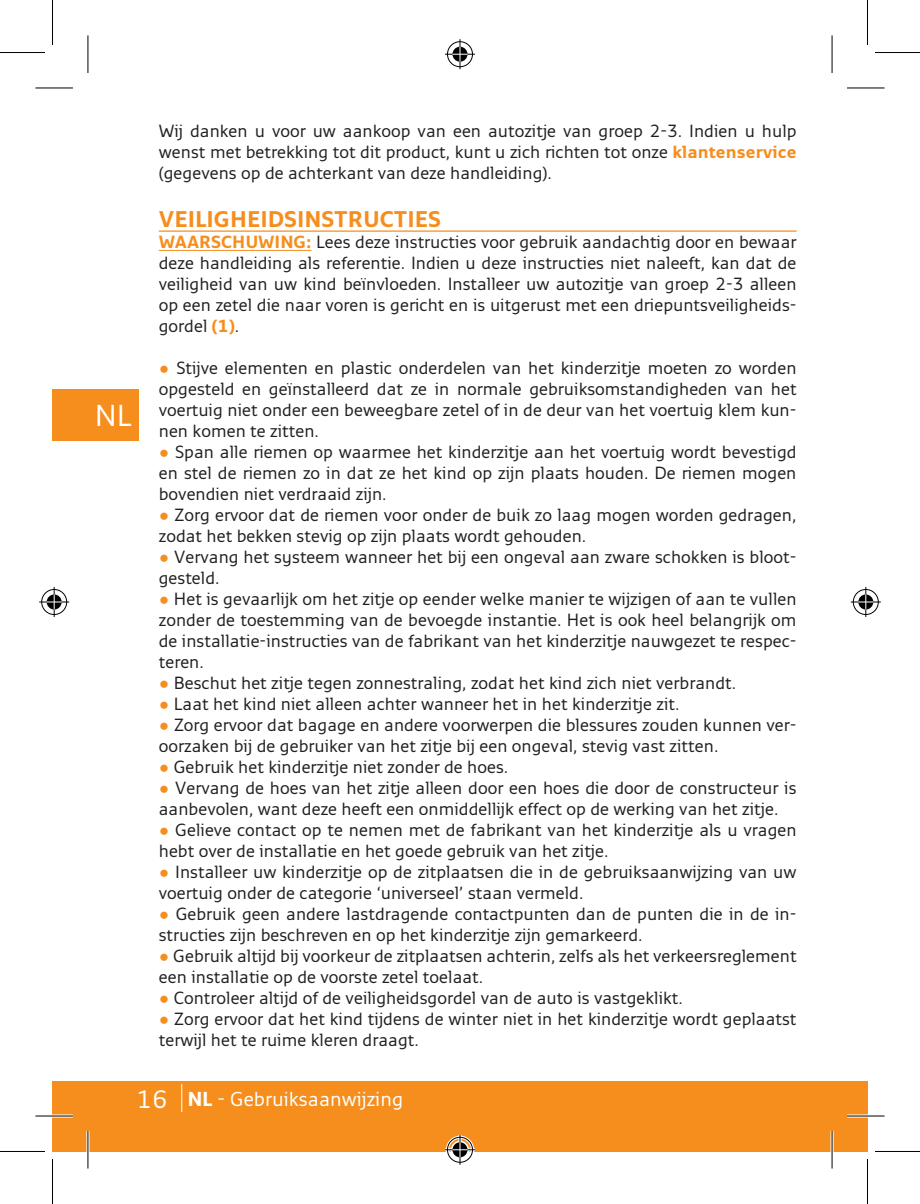
<style>
.page{position:relative;width:920px;height:1204px;background:#fff}
.page>*{position:absolute;margin:0;border:0;box-sizing:border-box;transform-origin:0 0}
.t1{font:30px "Monitor";color:#fff}
.t2{font:700 22.5px "Monitor";color:#f68e1e}
.t3{font:20px "Monitor";color:#fff}
.t4{font:17.5px/21px "Monitor";color:#231f20}
.s1{font-weight:700;color:#f68e1e}
.s2{color:#f68e1e}
.s3{font-size:25px}
.s4{font-weight:700}
</style>
<div class="page">
<div style="left:52px;top:1080px;width:780px;height:71px;background:#f68e1e"></div>
<svg style="left:181px;top:1084px;width:1px;height:27px"></svg>
<div style="left:52px;top:389px;width:87px;height:51px;background:#f68e1e"></div>
<div style="left:832px;top:1080px;width:35px;height:71px;background:#f68e1e"></div>
<hr style="left:159px;top:250px;width:152px;height:1px;background:#f68e1e">
<hr style="left:159px;top:230px;width:638px;height:2px;background:#f68e1e">
<hr style="left:35px;top:1114px;width:38px;height:3px;background:#fff">
<hr style="left:847px;top:1114px;width:38px;height:3px;background:#fff">
<hr style="left:86px;top:1130px;width:3px;height:38px;background:#fff">
<svg style="left:831px;top:35px;width:1px;height:38px"></svg>
<svg style="left:830px;top:1131px;width:4px;height:37px"></svg>
<hr style="left:35px;top:88px;width:38px;height:1px;background:#000">
<hr style="left:847px;top:88px;width:38px;height:1px;background:#000">
<hr style="left:35px;top:1115px;width:38px;height:1px;background:#000">
<hr style="left:847px;top:1115px;width:38px;height:1px;background:#000">
<hr style="left:88px;top:35px;width:1px;height:38px;background:#000">
<hr style="left:88px;top:1130px;width:1px;height:38px;background:#000">
<hr style="left:832px;top:35px;width:1px;height:38px;background:#000">
<hr style="left:832px;top:1130px;width:1px;height:38px;background:#000">
<hr style="left:0;top:52px;width:45px;height:1px;background:#000">
<hr style="left:875px;top:52px;width:45px;height:1px;background:#000">
<hr style="left:0;top:1150px;width:45px;height:1px;background:#000">
<hr style="left:875px;top:1150px;width:45px;height:1px;background:#000">
<hr style="left:52px;top:0;width:1px;height:45px;background:#000">
<hr style="left:52px;top:1158px;width:1px;height:45px;background:#000">
<hr style="left:867px;top:0;width:1px;height:45px;background:#000">
<hr style="left:867px;top:1158px;width:1px;height:45px;background:#000">
<div style="left:446px;top:40px;width:28px;height:28px;border:3px solid #fff;border-radius:50%"></div>
<hr style="left:445px;top:53px;width:30px;height:3px;background:#fff">
<svg style="left:458px;top:39px;width:4px;height:30px"></svg>
<div style="left:451px;top:45px;width:18px;height:18px;border:3px solid #fff;border-radius:50%"></div>
<div style="left:447px;top:41px;width:26px;height:26px;border:1px solid #000;border-radius:50%"></div>
<hr style="left:445px;top:54px;width:30px;height:1px;background:#000">
<hr style="left:460px;top:39px;width:1px;height:30px;background:#000">
<svg style="left:452px;top:47px;width:15px;height:15px"></svg>
<div style="left:446px;top:1135px;width:28px;height:28px;border:3px solid #fff;border-radius:50%"></div>
<hr style="left:445px;top:1148px;width:30px;height:3px;background:#fff">
<svg style="left:458px;top:1134px;width:4px;height:30px"></svg>
<div style="left:451px;top:1140px;width:18px;height:18px;border:3px solid #fff;border-radius:50%"></div>
<div style="left:447px;top:1136px;width:26px;height:26px;border:1px solid #000;border-radius:50%"></div>
<hr style="left:445px;top:1149px;width:30px;height:1px;background:#000">
<hr style="left:460px;top:1134px;width:1px;height:30px;background:#000">
<svg style="left:452px;top:1142px;width:15px;height:15px"></svg>
<div style="left:40px;top:588px;width:28px;height:28px;border:3px solid #fff;border-radius:50%"></div>
<hr style="left:39px;top:600px;width:30px;height:3px;background:#fff">
<hr style="left:53px;top:587px;width:3px;height:30px;background:#fff">
<div style="left:45px;top:593px;width:18px;height:18px;border:3px solid #fff;border-radius:50%"></div>
<div style="left:41px;top:589px;width:26px;height:26px;border:1px solid #000;border-radius:50%"></div>
<hr style="left:39px;top:601px;width:30px;height:1px;background:#000">
<hr style="left:54px;top:587px;width:1px;height:30px;background:#000">
<svg style="left:47px;top:594px;width:15px;height:15px"></svg>
<div style="left:852px;top:588px;width:28px;height:28px;border:3px solid #fff;border-radius:50%"></div>
<hr style="left:851px;top:600px;width:30px;height:3px;background:#fff">
<hr style="left:864px;top:587px;width:3px;height:30px;background:#fff">
<div style="left:857px;top:593px;width:18px;height:18px;border:3px solid #fff;border-radius:50%"></div>
<div style="left:853px;top:589px;width:26px;height:26px;border:1px solid #000;border-radius:50%"></div>
<hr style="left:851px;top:601px;width:30px;height:1px;background:#000">
<hr style="left:865px;top:587px;width:1px;height:30px;background:#000">
<svg style="left:858px;top:594px;width:15px;height:15px"></svg>
<h1 class="t1" style="left:95px;top:397px;width:38px">NL</h1>
<p class="t4" style="left:159px;top:120px;width:639px;text-align:justify">Wij danken u voor uw aankoop van een autozitje van groep 2-3. Indien u hulp wenst met betrekking tot dit product, kunt u zich richten tot onze <span class="s1">klantenservice </span>(gegevens op de achterkant van deze handleiding).</p>
<p class="t2" style="left:159px;top:205px;width:284px">VEILIGHEIDSINSTRUCTIES</p>
<p class="t4" style="left:159px;top:231px;width:639px;text-align:justify"><span class="s1">WAARSCHUWING:</span> Lees deze instructies voor gebruik aandachtig door en bewaar deze handleiding als referentie. Indien u deze instructies niet naleeft, kan dat de veiligheid van uw kind beïnvloeden. Installeer uw autozitje van groep 2-3 alleen op een zetel die naar voren is gericht en is uitgerust met een driepuntsveiligheids&shy;gordel <span class="s1">(1)</span>.</p>
<p class="t4" style="left:159px;top:357px;width:639px;text-align:justify"><span class="s2">•</span> Stijve elementen en plastic onderdelen van het kinderzitje moeten zo worden opgesteld en geïnstalleerd dat ze in normale gebruiksomstandigheden van het voertuig niet onder een beweegbare zetel of in de deur van het voertuig klem kun&shy;nen komen te zitten.</p>
<p class="t4" style="left:159px;top:441px;width:639px;text-align:justify"><span class="s2">•</span> Span alle riemen op waarmee het kinderzitje aan het voertuig wordt bevestigd en stel de riemen zo in dat ze het kind op zijn plaats houden. De riemen mogen bovendien niet verdraaid zijn.</p>
<p class="t4" style="left:159px;top:504px;width:639px"><span class="s2">•</span> Zorg ervoor dat de riemen voor onder de buik zo laag mogen worden gedragen, zodat het bekken stevig op zijn plaats wordt gehouden.</p>
<p class="t4" style="left:159px;top:546px;width:639px"><span class="s2">•</span> Vervang het systeem wanneer het bij een ongeval aan zware schokken is bloot&shy;gesteld.</p>
<p class="t4" style="left:159px;top:588px;width:639px;text-align:justify"><span class="s2">•</span> Het is gevaarlijk om het zitje op eender welke manier te wijzigen of aan te vullen zonder de toestemming van de bevoegde instantie. Het is ook heel belangrijk om de installatie-instructies van de fabrikant van het kinderzitje nauwgezet te respec&shy;teren.</p>
<p class="t4" style="left:159px;top:672px;width:579px"><span class="s2">•</span> Beschut het zitje tegen zonnestraling, zodat het kind zich niet verbrandt.</p>
<p class="t4" style="left:159px;top:693px;width:522px"><span class="s2">•</span> Laat het kind niet alleen achter wanneer het in het kinderzitje zit.</p>
<p class="t4" style="left:159px;top:714px;width:639px"><span class="s2">•</span> Zorg ervoor dat bagage en andere voorwerpen die blessures zouden kunnen ver&shy;oorzaken bij de gebruiker van het zitje bij een ongeval, stevig vast zitten.</p>
<p class="t4" style="left:159px;top:756px;width:351px"><span class="s2">•</span> Gebruik het kinderzitje niet zonder de hoes.</p>
<p class="t4" style="left:159px;top:777px;width:639px"><span class="s2">•</span> Vervang de hoes van het zitje alleen door een hoes die door de constructeur is aanbevolen, want deze heeft een onmiddellijk effect op de werking van het zitje.</p>
<p class="t4" style="left:159px;top:819px;width:639px"><span class="s2">•</span> Gelieve contact op te nemen met de fabrikant van het kinderzitje als u vragen hebt over de installatie en het goede gebruik van het zitje.</p>
<p class="t4" style="left:159px;top:861px;width:639px"><span class="s2">•</span> Installeer uw kinderzitje op de zitplaatsen die in de gebruiksaanwijzing van uw voertuig onder de categorie ‘universeel’ staan vermeld.</p>
<p class="t4" style="left:159px;top:903px;width:639px"><span class="s2">•</span> Gebruik geen andere lastdragende contactpunten dan de punten die in de in&shy;structies zijn beschreven en op het kinderzitje zijn gemarkeerd.</p>
<p class="t4" style="left:159px;top:945px;width:639px"><span class="s2">•</span> Gebruik altijd bij voorkeur de zitplaatsen achterin, zelfs als het verkeersreglement een installatie op de voorste zetel toelaat.</p>
<p class="t4" style="left:159px;top:987px;width:526px"><span class="s2">•</span> Controleer altijd of de veiligheidsgordel van de auto is vastgeklikt.</p>
<p class="t4" style="left:159px;top:1008px;width:639px"><span class="s2">•</span> Zorg ervoor dat het kind tijdens de winter niet in het kinderzitje wordt geplaatst terwijl het te ruime kleren draagt.</p>
<p class="t3" style="left:137px;top:1086px;width:268px"><span class="s3">16</span> <span class="s4">NL</span> - Gebruiksaanwijzing</p>
</div>
